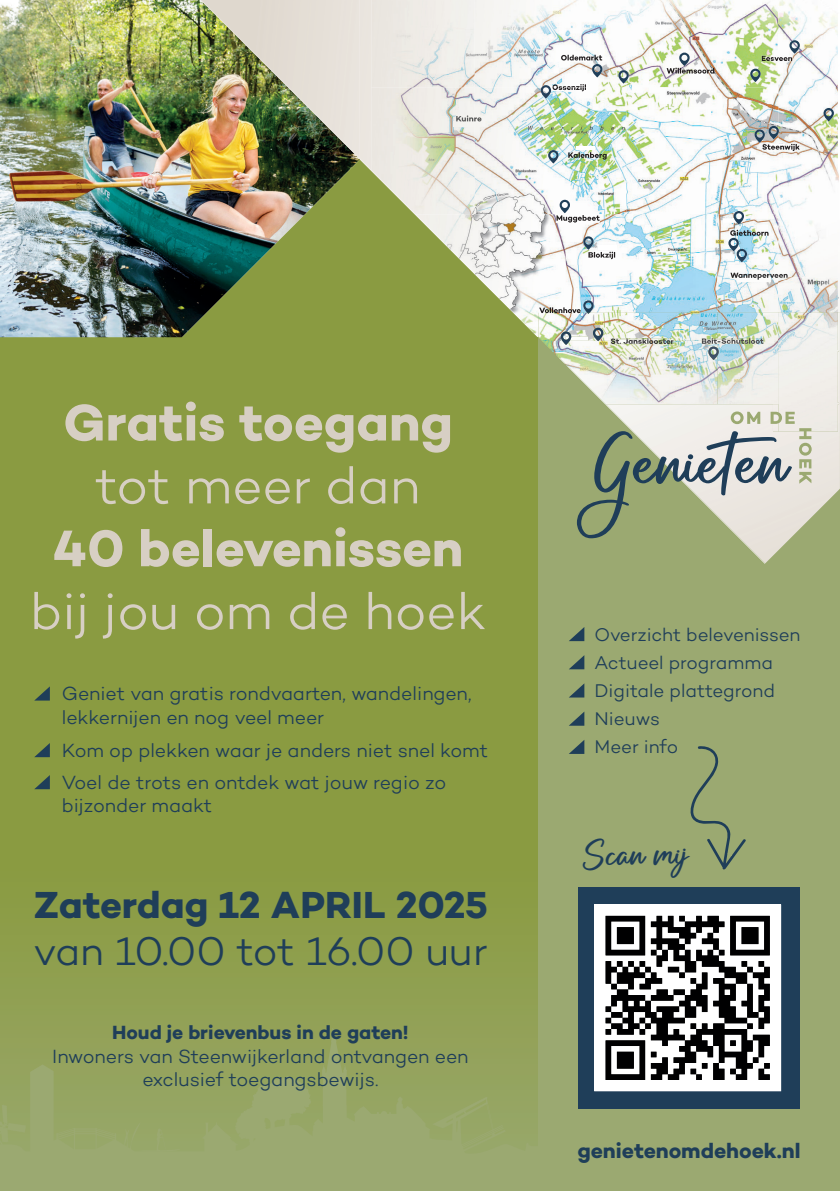
<style>
.page{position:relative;width:840px;height:1191px;background:#fff}
.page>*{position:absolute;margin:0;border:0;box-sizing:border-box;transform-origin:0 0}
.t1{font:52.4px "Campton Bold DEMO";letter-spacing:-.005em;color:#d7cfc4}
.t2{font:52.4px "Campton Light DEMO";letter-spacing:-.005em;color:#d7cfc4}
.t3{font:40.6px "Campton Light DEMO";color:#1f3e59}
.t4{font:38.4px "Campton Bold DEMO";letter-spacing:-.005em;color:#1f3e59}
.t5{font:29px "Butterscotch";color:#1f3e59}
.t6{font:21.4px "Campton Bold DEMO";letter-spacing:-.005em;color:#1f3e59}
.t7{font:19.4px/24.2px "Campton Light DEMO";letter-spacing:-.005em;color:#1f3e59}
.t8{font:19.4px "Campton Bold DEMO";letter-spacing:-.005em;color:#1f3e59}
.t9{font:18.8px/28px "Campton Light DEMO";letter-spacing:-.005em;color:#1f3e59}
</style>
<div class="page">
<div style="left:0;top:337px;width:839px;height:854px;background:#8a9b41"></div>
<div style="left:0;top:864px;width:538px;height:327px;background:#8e9e4b"></div>
<div style="left:538px;top:313px;width:301px;height:878px;background:#9ba971"></div>
<img style="left:0;top:0;width:839px;height:337px">
<img style="left:181px;top:160px;width:178px;height:178px">
<svg style="left:0;top:1031px;width:611px;height:135px;fill:#96a564"></svg>
<svg style="left:139px;top:1128px;width:41px;height:24px"></svg>
<img style="left:839px;top:337px;width:1px;height:301px">
<img style="left:201px;top:0;width:158px;height:158px">
<img style="left:371px;top:0;width:406px;height:214px">
<img style="left:777px;top:0;width:61px;height:411px">
<img style="left:603px;top:214px;width:114px;height:127px">
<img style="left:717px;top:214px;width:60px;height:190px">
<img style="left:730px;top:214px;width:14px;height:24px">
<img style="left:542px;top:341px;width:175px;height:63px">
<img style="left:747px;top:404px;width:30px;height:7px">
<img style="left:453px;top:122px;width:20px;height:4px">
<img style="left:576px;top:146px;width:18px;height:4px">
<img style="left:603px;top:245px;width:13px;height:5px">
<img style="left:737px;top:280px;width:33px;height:1px">
<img style="left:722px;top:218px;width:11px;height:4px">
<img style="left:560px;top:55px;width:42px;height:6px">
<img style="left:552px;top:84px;width:33px;height:4px">
<img style="left:552px;top:88px;width:33px;height:4px">
<svg style="left:550px;top:86px;width:13px;height:5px"></svg>
<img style="left:456px;top:115px;width:18px;height:6px">
<svg style="left:474px;top:115px;width:7px;height:6px"></svg>
<img style="left:672px;top:55px;width:22px;height:4px">
<img style="left:666px;top:68px;width:48px;height:6px">
<img style="left:603px;top:152px;width:3px;height:8px">
<img style="left:777px;top:144px;width:22px;height:7px">
<img style="left:761px;top:144px;width:16px;height:7px">
<img style="left:762px;top:144px;width:22px;height:4px">
<img style="left:761px;top:56px;width:16px;height:5px">
<img style="left:777px;top:56px;width:14px;height:5px">
<img style="left:773px;top:57px;width:16px;height:4px">
<img style="left:603px;top:252px;width:11px;height:7px">
<img style="left:729px;top:230px;width:39px;height:6px">
<img style="left:729px;top:272px;width:48px;height:8px">
<svg style="left:777px;top:272px;width:10px;height:8px"></svg>
<img style="left:737px;top:277px;width:33px;height:3px">
<img style="left:610px;top:338px;width:63px;height:3px">
<img style="left:610px;top:341px;width:63px;height:3px">
<img style="left:615px;top:339px;width:33px;height:5px">
<img style="left:701px;top:338px;width:62px;height:6px">
<img style="left:701px;top:341px;width:5px;height:3px">
<img style="left:706px;top:339px;width:33px;height:5px">
<img style="left:560px;top:341px;width:11px;height:4px">
<img style="left:708px;top:346px;width:10px;height:14px">
<svg style="left:591px;top:64px;width:11px;height:13px"></svg>
<img style="left:540px;top:85px;width:10px;height:14px">
<img style="left:618px;top:70px;width:10px;height:14px">
<svg style="left:359px;top:150px;width:244px;height:191px"></svg>
<img style="left:789px;top:40px;width:10px;height:14px">
<svg style="left:749px;top:69px;width:11px;height:13px"></svg>
<svg style="left:823px;top:108px;width:10px;height:13px"></svg>
<svg style="left:768px;top:126px;width:10px;height:13px"></svg>
<img style="left:754px;top:129px;width:10px;height:14px">
<svg style="left:733px;top:211px;width:10px;height:13px"></svg>
<svg style="left:728px;top:238px;width:18px;height:24px"></svg>
<svg style="left:678px;top:53px;width:11px;height:13px"></svg>
<div style="left:0;top:1166px;width:562px;height:25px;background:#9ba971"></div>
<svg style="left:569px;top:684px;width:15px;height:13px"></svg>
<svg style="left:569px;top:712px;width:15px;height:13px"></svg>
<svg style="left:569px;top:740px;width:15px;height:14px"></svg>
<div style="left:577px;top:887px;width:221px;height:221px;background:#1f3e59"></div>
<svg style="left:594px;top:904px;width:186px;height:187px;background:#959596"></svg>
<svg style="left:569px;top:411px;width:271px;height:258px"></svg>
<svg style="left:35px;top:686px;width:15px;height:14px"></svg>
<svg style="left:34px;top:743px;width:16px;height:14px"></svg>
<svg style="left:34px;top:775px;width:16px;height:14px"></svg>
<svg style="left:690px;top:746px;width:56px;height:124px"></svg>
<h1 class="t1" style="left:63px;top:392px;width:391px">Gratis toegang</h1>
<h1 class="t2" style="left:96px;top:458px;width:326px">tot meer dan</h1>
<h1 class="t1" style="left:53px;top:518px;width:412px">40 belevenissen</h1>
<h1 class="t2" style="left:30px;top:584px;width:457px">bij jou om de hoek</h1>
<p class="t7" style="left:62px;top:682px;width:411px">Geniet van gratis rondvaarten, wandelingen, lekkernijen en nog veel meer</p>
<p class="t7" style="left:62px;top:735px;width:427px;line-height:32px">Kom op plekken waar je anders niet snel komt<br>Voel de trots en ontdek wat jouw regio zo</p>
<p class="t7" style="left:62px;top:794px;width:152px">bijzonder maakt</p>
<h3 class="t4" style="left:34px;top:882px;width:456px">Zaterdag 12 APRIL 2025</h3>
<h2 class="t3" style="left:33px;top:930px;width:455px">van 10.00 tot 16.00 uur</h2>
<p class="t8" style="left:112px;top:1021px;width:298px">Houd je brievenbus in de gaten!</p>
<p class="t7" style="left:52px;top:1044px;width:417px;line-height:23.4px;text-align:center">Inwoners van Steenwijkerland ontvangen een exclusief toegangsbewijs.</p>
<p class="t9" style="left:594px;top:621px;width:207px">Overzicht belevenissen<br>Actueel programma<br>Digitale plattegrond<br>Nieuws<br>Meer info</p>
<h3 class="t5" style="left:581px;top:838px;width:107px">Scan mij</h3>
<p class="t6" style="left:577px;top:1138px;width:224px">genietenomdehoek.nl</p>
</div>
